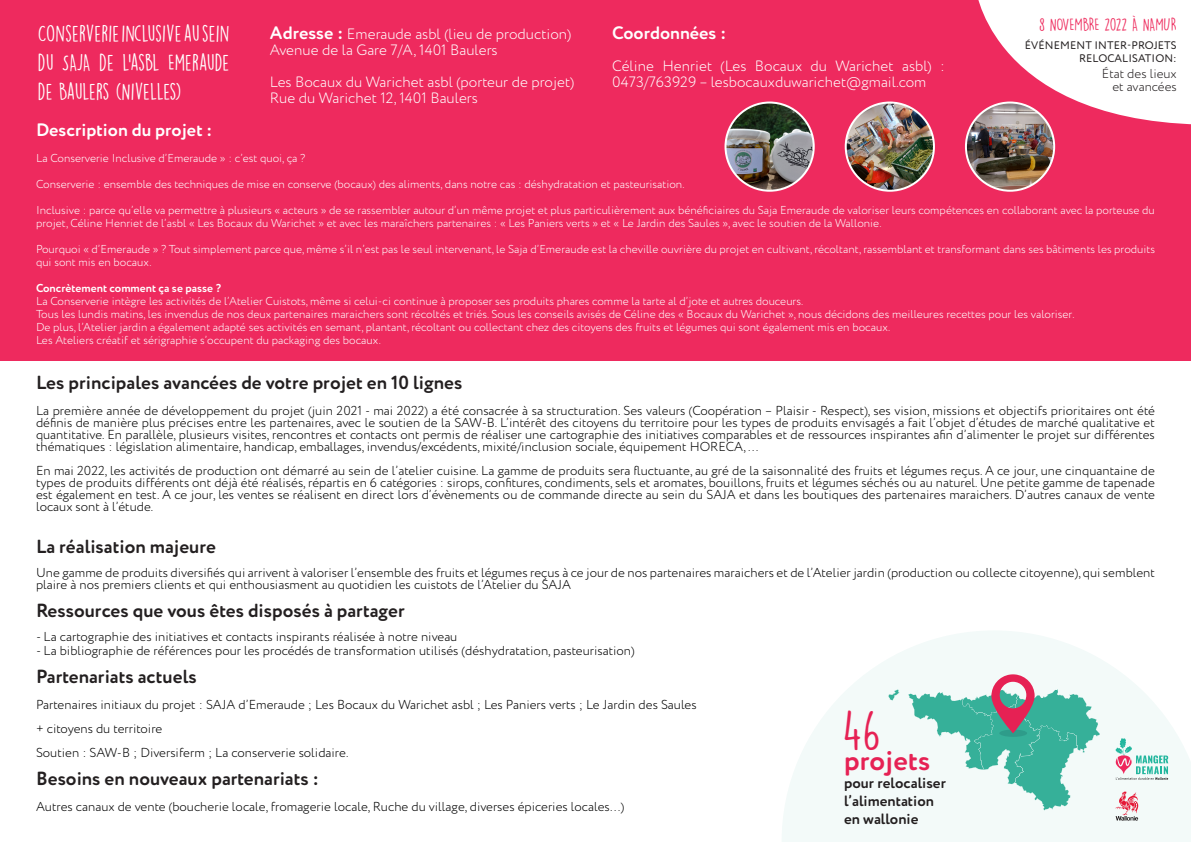
<style>
.page{position:relative;width:1191px;height:842px;background:#fff}
.page>*{position:absolute;margin:0;border:0;box-sizing:border-box;transform-origin:0 0}
.t1{font:48px "DK Lemon Yellow Sun";color:#e62154}
.t2{font:700 28px "Circe Rounded";color:#e62154}
.t3{font:21px/29px "DK Lemon Yellow Sun";color:#fff;text-align:justify}
.t4{font:700 19px "Circe Rounded";color:#231f20}
.t5{font:700 18px "Circe Rounded";color:#fff}
.t6{font:16px "DK Lemon Yellow Sun";letter-spacing:-.02em;color:#ee2f60}
.t7{font:300 15px/16px "Circe Rounded";color:#fff}
.t8{font:700 15px "Circe Rounded";color:#231f20}
.t9{font:300 13px/12px "Circe Rounded";color:#000001;text-align:justify}
.t10{font:300 13px "Circe Rounded";color:#231f20}
.t11{font:300 11.5px/13px "Circe Rounded";color:#fff}
.t12{font:700 11.5px "Circe Rounded";color:#fff}
.t13{font:11px "Circe Rounded";letter-spacing:.01em;color:#231f20}
.s1{font-weight:700;font-size:18px}
</style>
<div class="page">
<div style="left:0;top:0;width:1191px;height:360px;background:#ee2a5e"></div>
<svg style="left:966px;top:0;width:225px;height:135px"></svg>
<svg style="left:782px;top:631px;width:409px;height:211px;fill:#f3faf9"></svg>
<svg style="left:1115px;top:738px;width:53px;height:42px"></svg>
<svg style="left:888px;top:674px;width:212px;height:137px"></svg>
<svg style="left:1115px;top:791px;width:23px;height:30px"></svg>
<hr style="left:0;top:0;width:241px;height:1px;background:#fff">
<img style="left:725px;top:103px;width:88px;height:88px;border-radius:44px">
<div style="left:724px;top:102px;width:90px;height:90px;border:2px solid #fff;border-radius:50%"></div>
<img style="left:845px;top:103px;width:89px;height:88px;border-radius:44px">
<div style="left:844px;top:102px;width:91px;height:90px;border:2px solid #fff;border-radius:50%"></div>
<img style="left:966px;top:103px;width:88px;height:88px;border-radius:44px">
<div style="left:965px;top:102px;width:90px;height:90px;border:2px solid #fff;border-radius:50%"></div>
<p class="t3" style="left:38px;top:19px;width:193px">CONSERVERIE INCLUSIVE AU SEIN DU SAJA DE L’ASBL EMERAUDE DE BAULERS (NIVELLES)</p>
<p class="t7" style="left:270px;top:26px;width:303px"><span class="s1">Adresse :</span> Emeraude asbl (lieu de production)</p>
<p class="t7" style="left:270px;top:42px;width:229px">Avenue de la Gare 7/A, 1401 Baulers</p>
<p class="t7" style="left:270px;top:74px;width:306px">Les Bocaux du Warichet asbl (porteur de projet)</p>
<p class="t7" style="left:270px;top:90px;width:209px">Rue du Warichet 12, 1401 Baulers</p>
<p class="t5" style="left:612px;top:22px;width:115px">Coordonnées :</p>
<p class="t7" style="left:612px;top:58px;width:334px">Céline Henriet (Les Bocaux du Warichet asbl) :<br>0473/763929 – lesbocauxduwarichet@gmail.com</p>
<p class="t6" style="left:1039px;top:15px;width:139px">8 NOVEMBRE 2022 À NAMUR</p>
<p class="t13" style="left:1024px;top:39px;width:153px">ÉVÉNEMENT INTER-PROJETS</p>
<p class="t13" style="left:1079px;top:52px;width:99px">RELOCALISATION:</p>
<p class="t10" style="left:1101px;top:66px;width:76px">État des lieux</p>
<p class="t10" style="left:1112px;top:79px;width:66px">et avancées</p>
<p class="t5" style="left:36px;top:119px;width:178px">Description du projet :</p>
<p class="t11" style="left:36px;top:152px;width:271px">La Conserverie Inclusive d’Emeraude » : c’est quoi, ça ?</p>
<p class="t11" style="left:36px;top:178px;width:650px">Conserverie : ensemble des techniques de mise en conserve (bocaux) des aliments, dans notre cas : déshydratation et pasteurisation.</p>
<p class="t11" style="left:36px;top:204px;width:1120px">Inclusive : parce qu’elle va permettre à plusieurs « acteurs » de se rassembler autour d’un même projet et plus particulièrement aux bénéficiaires du Saja Emeraude de valoriser leurs compétences en collaborant avec la porteuse du projet, Céline Henriet de l’asbl « Les Bocaux du Warichet » et avec les maraîchers partenaires : « Les Paniers verts » et « Le Jardin des Saules », avec le soutien de la Wallonie.</p>
<p class="t11" style="left:36px;top:243px;width:1120px">Pourquoi « d’Emeraude » ? Tout simplement parce que, même s’il n’est pas le seul intervenant, le Saja d’Emeraude est la cheville ouvrière du projet en cultivant, récoltant, rassemblant et transformant dans ses bâtiments les produits qui sont mis en bocaux.</p>
<p class="t12" style="left:36px;top:281px;width:186px">Concrètement comment ça se passe ?</p>
<p class="t11" style="left:36px;top:295px;width:768px">La Conserverie intègre les activités de l’Atelier Cuistots, même si celui-ci continue à proposer ses produits phares comme la tarte al d’jote et autres douceurs.</p>
<p class="t11" style="left:36px;top:308px;width:1040px">Tous les lundis matins, les invendus de nos deux partenaires maraichers sont récoltés et triés. Sous les conseils avisés de Céline des « Bocaux du Warichet », nous décidons des meilleures recettes pour les valoriser.</p>
<p class="t11" style="left:36px;top:321px;width:856px">De plus, l’Atelier jardin a également adapté ses activités en semant, plantant, récoltant ou collectant chez des citoyens des fruits et légumes qui sont également mis en bocaux.</p>
<p class="t11" style="left:36px;top:334px;width:346px">Les Ateliers créatif et sérigraphie s’occupent du packaging des bocaux.</p>
<p class="t4" style="left:36px;top:371px;width:428px">Les principales avancées de votre projet en 10 lignes</p>
<p class="t9" style="left:36px;top:405px;width:1120px">La première année de développement du projet (juin 2021 - mai 2022) a été consacrée à sa structuration. Ses valeurs (Coopération – Plaisir - Respect), ses vision, missions et objectifs prioritaires ont été définis de manière plus précises entre les partenaires, avec le soutien de la SAW-B. L’intérêt des citoyens du territoire pour les types de produits envisagés a fait l’objet d’études de marché qualitative et quantitative. En parallèle, plusieurs visites, rencontres et contacts ont permis de réaliser une cartographie des initiatives comparables et de ressources inspirantes afin d’alimenter le projet sur différentes thématiques : législation alimentaire, handicap, emballages, invendus/excédents, mixité/inclusion sociale, équipement HORECA, …</p>
<p class="t9" style="left:36px;top:465px;width:1120px">En mai 2022, les activités de production ont démarré au sein de l’atelier cuisine. La gamme de produits sera fluctuante, au gré de la saisonnalité des fruits et légumes reçus. A ce jour, une cinquantaine de types de produits différents ont déjà été réalisés, répartis en 6 catégories : sirops, confitures, condiments, sels et aromates, bouillons, fruits et légumes séchés ou au naturel. Une petite gamme de tapenade est également en test. A ce jour, les ventes se réalisent en direct lors d’évènements ou de commande directe au sein du SAJA et dans les boutiques des partenaires maraichers. D’autres canaux de vente locaux sont à l’étude.</p>
<p class="t4" style="left:36px;top:535px;width:182px">La réalisation majeure</p>
<p class="t9" style="left:36px;top:567px;width:1120px">Une gamme de produits diversifiés qui arrivent à valoriser l’ensemble des fruits et légumes reçus à ce jour de nos partenaires maraichers et de l’Atelier jardin (production ou collecte citoyenne), qui semblent plaire à nos premiers clients et qui enthousiasment au quotidien les cuistots de l’Atelier du SAJA</p>
<p class="t4" style="left:36px;top:599px;width:370px">Ressources que vous êtes disposés à partager</p>
<p class="t9" style="left:36px;top:631px;width:423px">- La cartographie des initiatives et contacts inspirants réalisée à notre niveau</p>
<p class="t9" style="left:36px;top:645px;width:600px">- La bibliographie de références pour les procédés de transformation utilisés (déshydratation, pasteurisation)</p>
<p class="t4" style="left:36px;top:665px;width:162px">Partenariats actuels</p>
<p class="t9" style="left:36px;top:699px;width:662px">Partenaires initiaux du projet : SAJA d’Emeraude ; Les Bocaux du Warichet asbl ; Les Paniers verts ; Le Jardin des Saules</p>
<p class="t9" style="left:36px;top:723px;width:128px">+ citoyens du territoire</p>
<p class="t9" style="left:36px;top:747px;width:314px">Soutien : SAW-B ; Diversiferm ; La conserverie solidaire.</p>
<p class="t4" style="left:36px;top:767px;width:284px">Besoins en nouveaux partenariats :</p>
<p class="t9" style="left:36px;top:801px;width:590px">Autres canaux de vente (boucherie locale, fromagerie locale, Ruche du village, diverses épiceries locales…)</p>
<p class="t1" style="left:842px;top:701px;width:40px">46</p>
<p class="t2" style="left:844px;top:744px;width:88px">projets</p>
<p class="t8" style="left:844px;top:774px;width:103px">pour relocaliser</p>
<p class="t8" style="left:844px;top:792px;width:91px">l’alimentation</p>
<p class="t8" style="left:844px;top:810px;width:76px">en wallonie</p>
</div>
